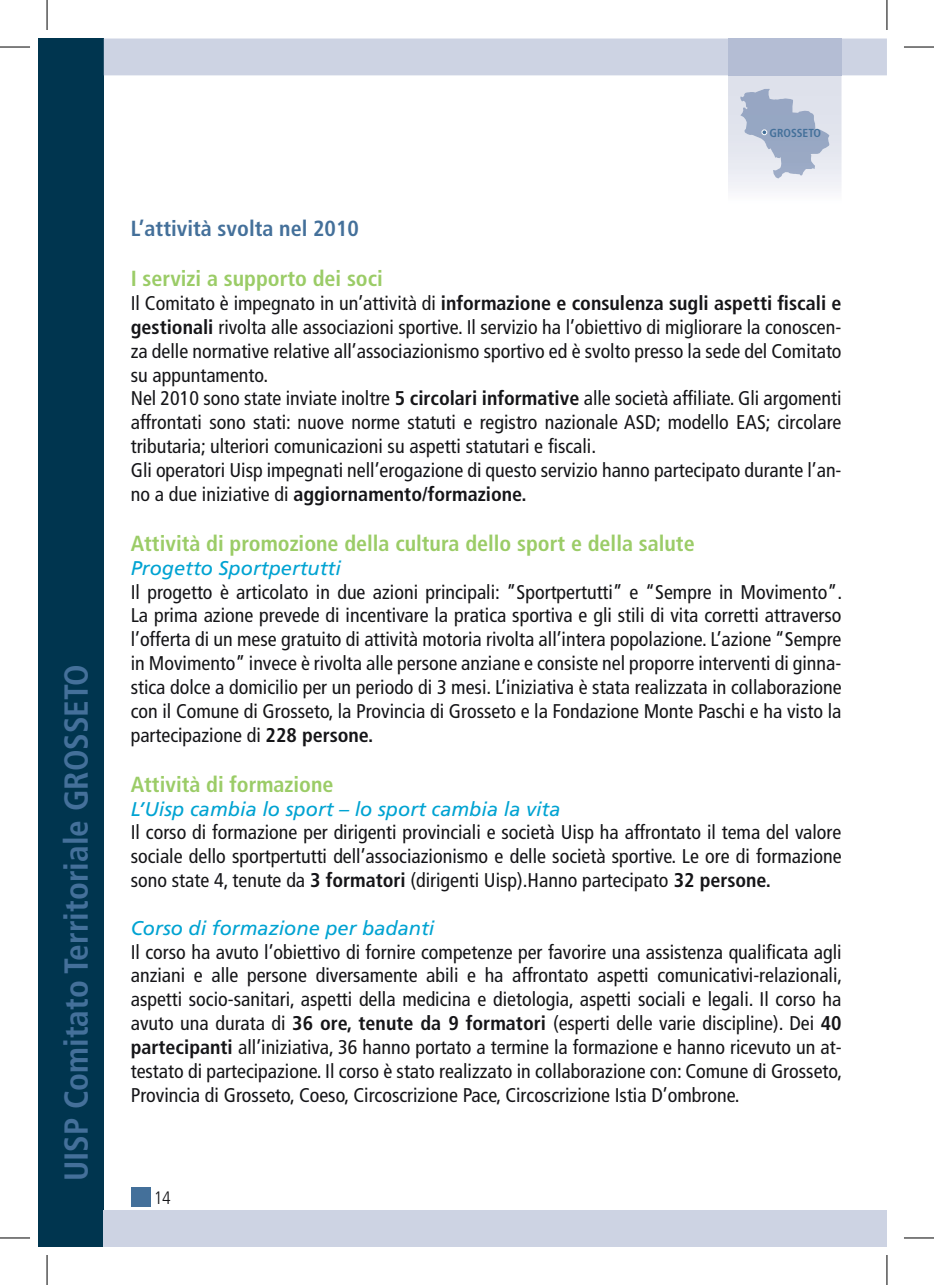
<style>
.page{position:relative;width:934px;height:1285px;background:#fff}
.page>*{position:absolute;margin:0;border:0;box-sizing:border-box;transform-origin:0 0}
.t1{font:700 condensed 33.2px "Frutiger";color:#44709a}
.t2{font:700 condensed 21.8px "Frutiger";color:#9bcc67}
.t3{font:700 condensed 21.8px "Frutiger";color:#44709a}
.t4{font:condensed 19.8px/23.8px "Frutiger";color:#151518;text-align:justify}
.t5{font:italic 19.8px "Frutiger";color:#00a3d2}
.t6{font:300 condensed 18px "Frutiger";color:#151518}
.t7{font:700 condensed 11.6px "Frutiger";color:#44709a}
.s1{font-weight:700}
</style>
<div class="page">
<div style="left:131px;top:1187px;width:19px;height:19px;background:#44709a"></div>
<div style="left:39px;top:39px;width:65px;height:1207px;background:#00354f"></div>
<div style="left:104px;top:1209px;width:782px;height:37px;background:#cdd3e3"></div>
<svg style="left:104px;top:39px;width:782px;height:150px"></svg>
<hr style="left:0;top:47px;width:30px;height:1px;background:#000">
<hr style="left:903px;top:47px;width:30px;height:1px;background:#000">
<hr style="left:0;top:1237px;width:30px;height:1px;background:#000">
<hr style="left:903px;top:1237px;width:30px;height:1px;background:#000">
<hr style="left:47px;top:0;width:1px;height:30px;background:#000">
<hr style="left:47px;top:1255px;width:1px;height:30px;background:#000">
<hr style="left:886px;top:0;width:1px;height:30px;background:#000">
<hr style="left:886px;top:1255px;width:1px;height:30px;background:#000">
<h1 class="t1" style="left:57px;top:1181px;width:519px;rotate:-90deg">UISP Comitato Territoriale GROSSETO</h1>
<p class="t7" style="left:769px;top:126px;width:53px">GROSSETO</p>
<p class="t3" style="left:131px;top:216px;width:229px">L’attività svolta nel 2010</p>
<p class="t2" style="left:131px;top:266px;width:253px">I servizi a supporto dei soci</p>
<p class="t4" style="left:131px;top:291px;width:712px;text-align:left">Il Comitato è impegnato in un’attività di <span class="s1">informazione e consulenza sugli aspetti fiscali e gestionali</span> rivolta alle associazioni sportive. Il servizio ha l’obiettivo di migliorare la conoscen&shy;za delle normative relative all’associazionismo sportivo ed è svolto presso la sede del Comitato su appuntamento.<br>Nel 2010 sono state inviate inoltre <span class="s1">5 circolari informative</span> alle società affiliate. Gli argomenti affrontati sono stati: nuove norme statuti e registro nazionale ASD; modello EAS; circolare tributaria; ulteriori comunicazioni su aspetti statutari e fiscali.<br>Gli operatori Uisp impegnati nell’erogazione di questo servizio hanno partecipato durante l’an&shy;no a due iniziative di <span class="s1">aggiornamento/formazione.</span></p>
<p class="t2" style="left:131px;top:530px;width:565px">Attività di promozione della cultura dello sport e della salute</p>
<p class="t5" style="left:131px;top:556px;width:212px">Progetto Sportpertutti</p>
<p class="t4" style="left:131px;top:580px;width:712px">Il progetto è articolato in due azioni principali: ”Sportpertutti” e “Sempre in Movimento”.<br>La prima azione prevede di incentivare la pratica sportiva e gli stili di vita corretti attraverso l’offerta di un mese gratuito di attività motoria rivolta all’intera popolazione. L’azione “Sempre in Movimento” invece è rivolta alle persone anziane e consiste nel proporre interventi di ginna&shy;stica dolce a domicilio per un periodo di 3 mesi. L’iniziativa è stata realizzata in collaborazione con il Comune di Grosseto, la Provincia di Grosseto e la Fondazione Monte Paschi e ha visto la partecipazione di <span class="s1">228 persone.</span></p>
<p class="t2" style="left:131px;top:771px;width:204px">Attività di formazione</p>
<p class="t5" style="left:131px;top:797px;width:431px">L’Uisp cambia lo sport – lo sport cambia la vita</p>
<p class="t4" style="left:131px;top:820px;width:712px">Il corso di formazione per dirigenti provinciali e società Uisp ha affrontato il tema del valore sociale dello sportpertutti dell’associazionismo e delle società sportive. Le ore di formazione sono state 4, tenute da <span class="s1">3 formatori</span> (dirigenti Uisp).Hanno partecipato <span class="s1">32 persone.</span></p>
<p class="t5" style="left:131px;top:916px;width:305px">Corso di formazione per badanti</p>
<p class="t4" style="left:131px;top:940px;width:712px">Il corso ha avuto l’obiettivo di fornire competenze per favorire una assistenza qualificata agli anziani e alle persone diversamente abili e ha affrontato aspetti comunicativi-relazionali, aspetti socio-sanitari, aspetti della medicina e dietologia, aspetti sociali e legali. Il corso ha avuto una durata di <span class="s1">36 ore, tenute da 9 formatori</span> (esperti delle varie discipline). Dei <span class="s1">40 partecipanti</span> all’iniziativa, 36 hanno portato a termine la formazione e hanno ricevuto un at&shy;testato di partecipazione. Il corso è stato realizzato in collaborazione con: Comune di Grosseto, Provincia di Grosseto, Coeso, Circoscrizione Pace, Circoscrizione Istia D’ombrone.</p>
<p class="t6" style="left:154px;top:1187px;width:19px">14</p>
</div>
